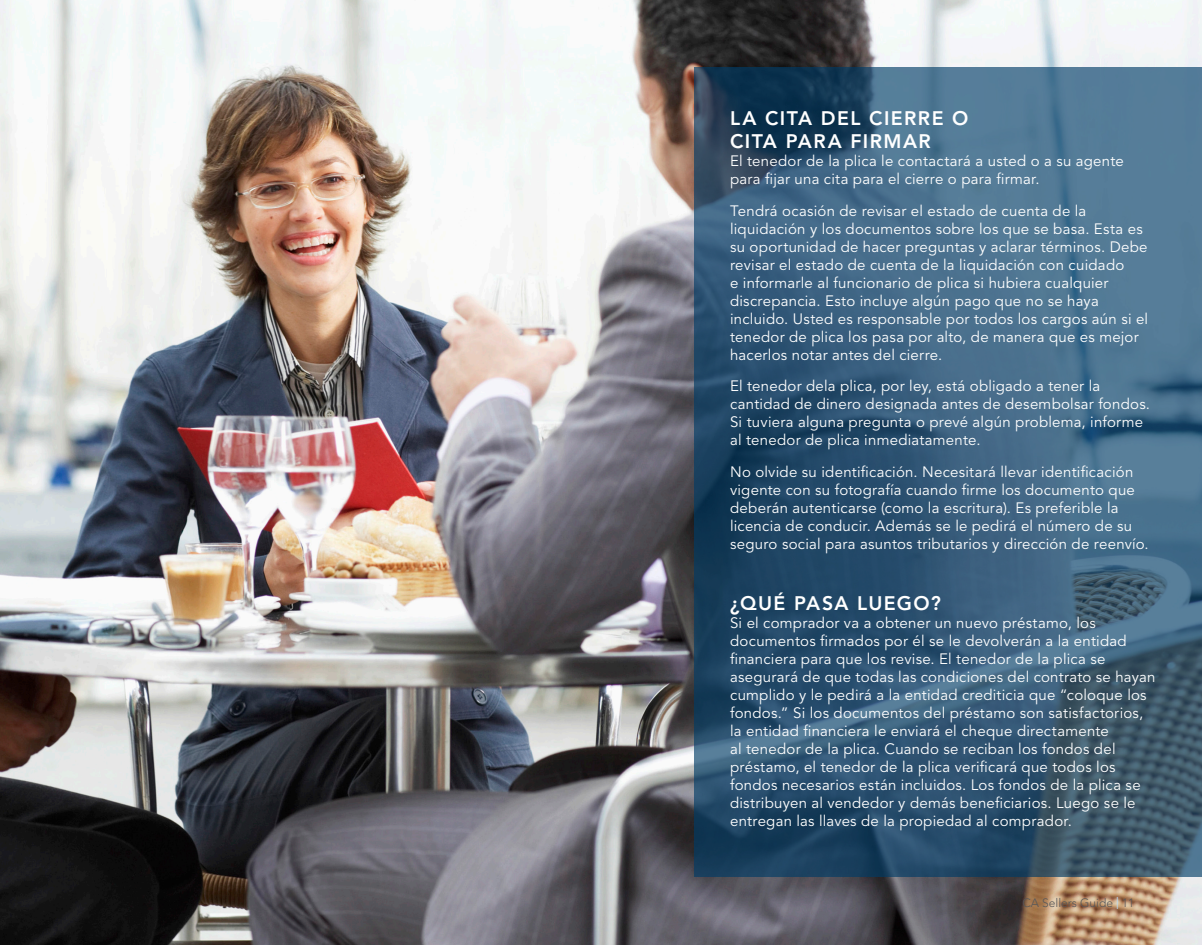
<style>
.page{position:relative;width:1202px;height:945px;background:#fff}
.page>*{position:absolute;margin:0;border:0;box-sizing:border-box;transform-origin:0 0}
.t1{font:800 19.5px/23.4px "Avenir LT Std";letter-spacing:.075em;color:#fff}
.t2{font:15px/18px "Avenir LT Std";letter-spacing:.015em;color:#fff}
.t3{font:300 12px "Avenir LT Std";color:#57585a}
.s1{font-weight:400;color:#b9d9f1}
</style>
<div class="page">
<img style="left:0;top:0;width:1202px;height:945px">
<svg style="left:694px;top:68px;width:508px;height:810px;background:#395e7a"></svg>
<h1 class="t1" style="left:730px;top:106px;width:240px">LA CITA DEL CIERRE O<br>CITA PARA FIRMAR</h1>
<p class="t2" style="left:730px;top:152px;width:395px">El tenedor de la plica le contactará a usted o a su agente para fijar una cita para el cierre o para firmar.</p>
<p class="t2" style="left:730px;top:202px;width:419px">Tendrá ocasión de revisar el estado de cuenta de la liquidación y los documentos sobre los que se basa. Esta es su oportunidad de hacer preguntas y aclarar términos. Debe revisar el estado de cuenta de la liquidación con cuidado<br>e informarle al funcionario de plica si hubiera cualquier discrepancia. Esto incluye algún pago que no se haya incluido. Usted es responsable por todos los cargos aún si el tenedor de plica los pasa por alto, de manera que es mejor hacerlos notar antes del cierre.</p>
<p class="t2" style="left:730px;top:377px;width:421px">El tenedor dela plica, por ley, está obligado a tener la cantidad de dinero designada antes de desembolsar fondos.<br>Si tuviera alguna pregunta o prevé algún problema, informe al tenedor de plica inmediatamente.</p>
<p class="t2" style="left:730px;top:463px;width:420px">No olvide su identificación. Necesitará llevar identificación vigente con su fotografía cuando firme los documento que deberán autenticarse (como la escritura). Es preferible la licencia de conducir. Además se le pedirá el número de su seguro social para asuntos tributarios y dirección de reenvío.</p>
<h1 class="t1" style="left:730px;top:592px;width:212px">¿QUÉ PASA LUEGO?</h1>
<p class="t2" style="left:730px;top:614px;width:427px">Si el comprador va a obtener un nuevo préstamo, los documentos firmados por él se le devolverán a la entidad financiera para que los revise. El tenedor de la plica se asegurará de que todas las condiciones del contrato se hayan cumplido y le pedirá a la entidad crediticia que “coloque los fondos.” Si los documentos del préstamo son satisfactorios, la entidad financiera le enviará el cheque directamente<br>al tenedor de la plica. Cuando se reciban los fondos del préstamo, el tenedor de la plica verificará que todos los fondos necesarios están incluidos. Los fondos de la plica se distribuyen al vendedor y demás beneficiarios. Luego se le entregan las llaves de la propiedad al comprador.</p>
<p class="t3" style="left:1022px;top:896px;width:114px">CA Sellers Guide <span class="s1">|</span> 11</p>
</div>
